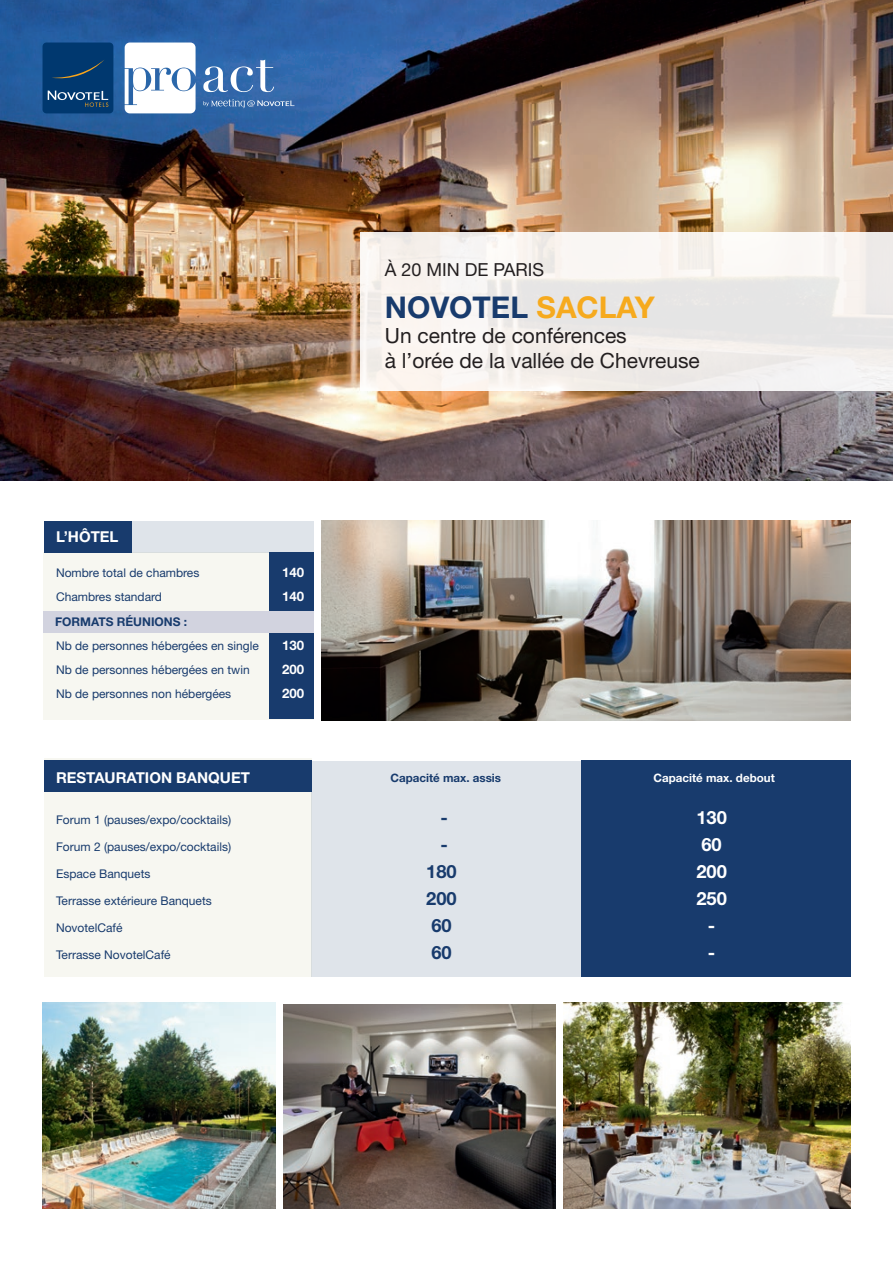
<style>
.page{position:relative;width:893px;height:1263px;background:#fff}
.page>*{position:absolute;margin:0;border:0;box-sizing:border-box;transform-origin:0 0}
.t1{font:700 30px "Helvetica Neue LT Std";color:#183b6d}
.t2{font:21px/25.2px "Helvetica Neue LT Std";color:#231f20}
.t3{font:700 18.3px "Helvetica Neue LT Std";color:#fff}
.t4{font:700 18.3px "Helvetica Neue LT Std";color:#183b6d}
.t5{font:18px "Helvetica Neue LT Std";color:#231f20}
.t6{font:700 15px "Helvetica Neue LT Std";color:#fff}
.t7{font:700 13.2px "Helvetica Neue LT Std";color:#fff}
.t8{font:12px "Helvetica Neue LT Std";color:#183b6d}
.t9{font:700 12px "Helvetica Neue LT Std";color:#183b6d}
.t10{font:700 11.55px "Helvetica Neue LT Std";color:#fff}
.t11{font:700 11.55px "Helvetica Neue LT Std";color:#183b6d}
.s1{color:#f6aa1e}
</style>
<div class="page">
<img style="left:0;top:0;width:893px;height:480px">
<div style="left:360px;top:232px;width:533px;height:159px;background:linear-gradient(to right,#f8f3ef,#edecea)"></div>
<div style="left:43px;top:43px;width:70px;height:70px;background:#00386f;border-radius:4px"></div>
<svg style="left:52px;top:60px;width:52px;height:19px"></svg>
<svg style="left:48px;top:91px;width:60px;height:16px"></svg>
<svg style="left:203px;top:60px;width:71px;height:32px"></svg>
<svg style="left:125px;top:43px;width:71px;height:70px"></svg>
<svg style="left:203px;top:99px;width:91px;height:9px"></svg>
<div style="left:44px;top:758px;width:268px;height:219px;background:#f7f7f1"></div>
<div style="left:44px;top:760px;width:268px;height:32px;background:#183b6d"></div>
<div style="left:312px;top:761px;width:269px;height:216px;background:#dfe4ea"></div>
<div style="left:581px;top:760px;width:269px;height:217px;background:#183b6d"></div>
<img style="left:321px;top:521px;width:529px;height:199px">
<img style="left:43px;top:1003px;width:233px;height:206px">
<img style="left:283px;top:1003px;width:567px;height:206px">
<div style="left:556px;top:991px;width:7px;height:238px;background:#fff"></div>
<div style="left:44px;top:552px;width:273px;height:168px;background:#f7f7f1"></div>
<div style="left:269px;top:552px;width:50px;height:167px;background:#183b6d"></div>
<div style="left:44px;top:521px;width:87px;height:32px;background:#183b6d"></div>
<div style="left:131px;top:521px;width:186px;height:32px;background:#dfe4ea"></div>
<div style="left:44px;top:611px;width:273px;height:21px;background:#d2d3df"></div>
<div style="left:314px;top:513px;width:7px;height:229px;background:#fff"></div>
<p class="t6" style="left:56px;top:527px;width:64px">L’HÔTEL</p>
<p class="t8" style="left:56px;top:565px;width:145px">Nombre total de chambres</p>
<p class="t7" style="left:282px;top:564px;width:24px">140</p>
<p class="t8" style="left:56px;top:590px;width:108px">Chambres standard</p>
<p class="t7" style="left:282px;top:588px;width:24px">140</p>
<p class="t8" style="left:56px;top:638px;width:204px">Nb de personnes hébergées en single</p>
<p class="t7" style="left:282px;top:637px;width:24px">130</p>
<p class="t8" style="left:56px;top:663px;width:195px">Nb de personnes hébergées en twin</p>
<p class="t7" style="left:282px;top:661px;width:24px">200</p>
<p class="t8" style="left:56px;top:687px;width:177px">Nb de personnes non hébergées</p>
<p class="t7" style="left:282px;top:685px;width:24px">200</p>
<p class="t9" style="left:55px;top:615px;width:134px">FORMATS RÉUNIONS :</p>
<p class="t5" style="left:385px;top:259px;width:161px">À 20 MIN DE PARIS</p>
<p class="t1" style="left:385px;top:288px;width:272px">NOVOTEL <span class="s1">SACLAY</span></p>
<p class="t2" style="left:385px;top:323px;width:317px">Un centre de conférences<br>à l’orée de la vallée de Chevreuse</p>
<p class="t6" style="left:56px;top:768px;width:195px">RESTAURATION BANQUET</p>
<p class="t11" style="left:390px;top:770px;width:112px">Capacité max. assis</p>
<p class="t10" style="left:653px;top:770px;width:123px">Capacité max. debout</p>
<p class="t8" style="left:56px;top:812px;width:177px">Forum 1 (pauses/expo/cocktails)</p>
<p class="t4" style="left:440px;top:806px;width:9px">-</p>
<p class="t3" style="left:696px;top:806px;width:32px">130</p>
<p class="t8" style="left:56px;top:839px;width:177px">Forum 2 (pauses/expo/cocktails)</p>
<p class="t4" style="left:440px;top:833px;width:9px">-</p>
<p class="t3" style="left:701px;top:833px;width:22px">60</p>
<p class="t8" style="left:56px;top:866px;width:96px">Espace Banquets</p>
<p class="t4" style="left:426px;top:860px;width:32px">180</p>
<p class="t3" style="left:696px;top:860px;width:32px">200</p>
<p class="t8" style="left:56px;top:893px;width:157px">Terrasse extérieure Banquets</p>
<p class="t4" style="left:426px;top:887px;width:32px">200</p>
<p class="t3" style="left:696px;top:887px;width:32px">250</p>
<p class="t8" style="left:56px;top:920px;width:68px">NovotelCafé</p>
<p class="t4" style="left:431px;top:914px;width:22px">60</p>
<p class="t3" style="left:708px;top:914px;width:9px">-</p>
<p class="t8" style="left:56px;top:947px;width:116px">Terrasse NovotelCafé</p>
<p class="t4" style="left:431px;top:941px;width:22px">60</p>
<p class="t3" style="left:708px;top:941px;width:9px">-</p>
</div>
